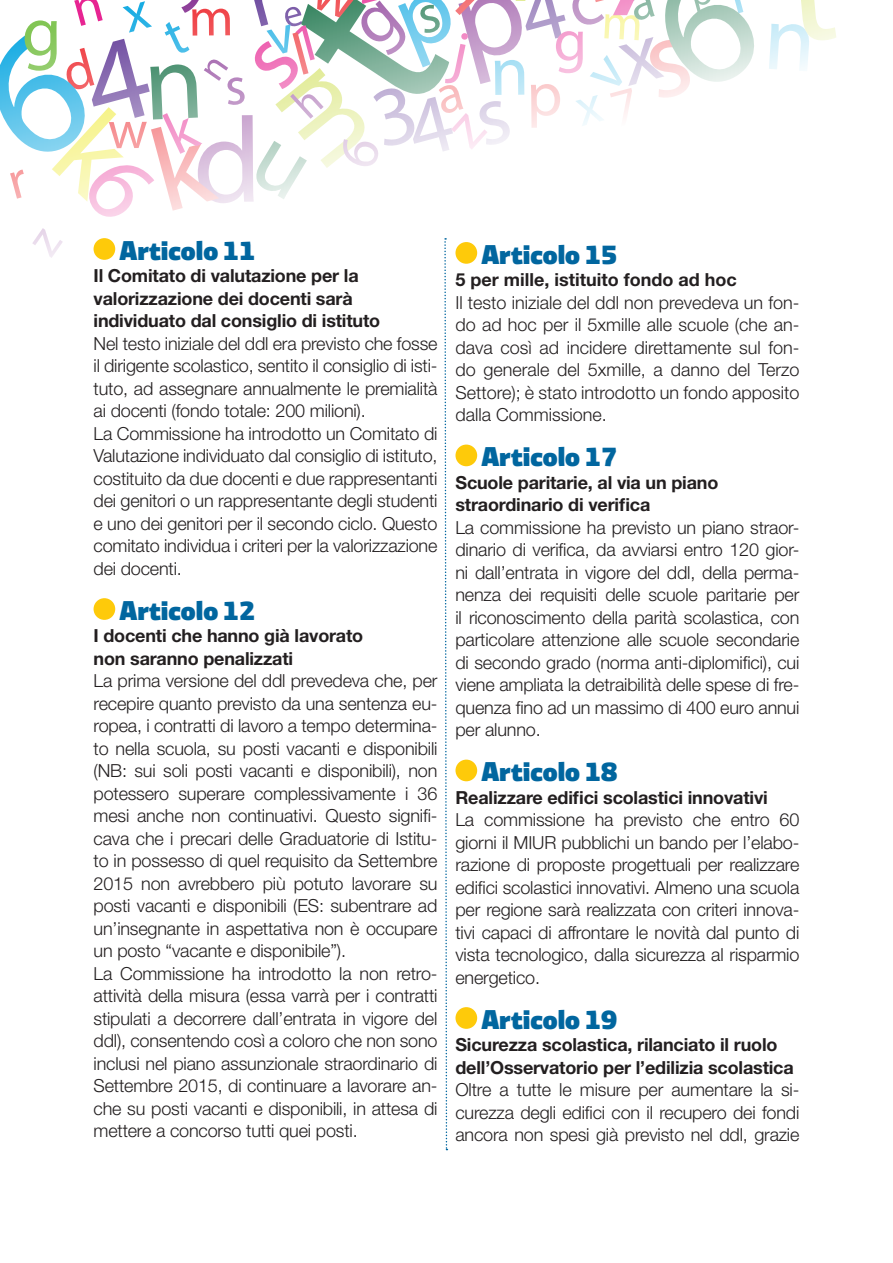
<style>
.page{position:relative;width:893px;height:1263px;background:#fff}
.page>*{position:absolute;margin:0;border:0;box-sizing:border-box;transform-origin:0 0}
.t1{font:900 27px "Divenire";color:#01669f}
.t2{font:300 18px/22.5px "Helvetica Neue LT Std";letter-spacing:-.01em;color:#231f20;text-align:justify}
.t3{font:700 18px/22.5px "Helvetica Neue LT Std";letter-spacing:-.01em;color:#231f20}
</style>
<div class="page">
<div style="left:94px;top:238px;width:21px;height:22px;background:#feca0a;border-radius:50%"></div>
<div style="left:94px;top:598px;width:21px;height:22px;background:#feca0a;border-radius:50%"></div>
<div style="left:455px;top:242px;width:22px;height:22px;background:#feca0a;border-radius:50%"></div>
<div style="left:455px;top:445px;width:22px;height:21px;background:#feca0a;border-radius:50%"></div>
<div style="left:455px;top:760px;width:22px;height:21px;background:#feca0a;border-radius:50%"></div>
<div style="left:455px;top:1007px;width:22px;height:22px;background:#feca0a;border-radius:50%"></div>
<svg style="left:32px;top:228px;width:31px;height:30px"></svg>
<svg style="left:769px;top:0;width:67px;height:69px"></svg>
<svg style="left:0;top:0;width:754px;height:217px"></svg>
<svg style="left:444px;top:238px;width:4px;height:912px"></svg>
<h1 class="t1" style="left:119px;top:231px;width:137px">Articolo 11</h1>
<p class="t3" style="left:94px;top:264px;width:288px">Il Comitato di valutazione per la valorizzazione dei docenti sarà individuato dal consiglio di istituto</p>
<p class="t2" style="left:94px;top:332px;width:345px;text-align:left">Nel testo iniziale del ddl era previsto che fosse il dirigente scolastico, sentito il consiglio di isti&shy;tuto, ad assegnare annualmente le premialità ai docenti (fondo totale: 200 milioni).<br>La Commissione ha introdotto un Comitato di Valutazione individuato dal consiglio di istituto, costituito da due docenti e due rappresentanti dei genitori o un rappresentante degli studenti e uno dei genitori per il secondo ciclo. Questo comitato individua i criteri per la valorizzazione dei docenti.</p>
<h1 class="t1" style="left:119px;top:591px;width:137px">Articolo 12</h1>
<p class="t3" style="left:94px;top:624px;width:271px">I docenti che hanno già lavorato non saranno penalizzati</p>
<p class="t2" style="left:94px;top:669px;width:345px;text-align:left">La prima versione del ddl prevedeva che, per recepire quanto previsto da una sentenza eu&shy;ropea, i contratti di lavoro a tempo determina&shy;to nella scuola, su posti vacanti e disponibili (NB: sui soli posti vacanti e disponibili), non potessero superare complessivamente i 36 mesi anche non continuativi. Questo signifi&shy;cava che i precari delle Graduatorie di Istitu&shy;to in possesso di quel requisito da Settembre 2015 non avrebbero più potuto lavorare su posti vacanti e disponibili (ES: subentrare ad un’insegnante in aspettativa non è occupare un posto “vacante e disponibile”).<br>La Commissione ha introdotto la non retro&shy;attività della misura (essa varrà per i contratti stipulati a decorrere dall’entrata in vigore del ddl), consentendo così a coloro che non sono inclusi nel piano assunzionale straordinario di Settembre 2015, di continuare a lavorare an&shy;che su posti vacanti e disponibili, in attesa di mettere a concorso tutti quei posti.</p>
<h1 class="t1" style="left:481px;top:235px;width:137px">Articolo 15</h1>
<p class="t3" style="left:455px;top:268px;width:283px">5 per mille, istituito fondo ad hoc</p>
<p class="t2" style="left:455px;top:291px;width:345px">Il testo iniziale del ddl non prevedeva un fon&shy;do ad hoc per il 5xmille alle scuole (che an&shy;dava così ad incidere direttamente sul fon&shy;do generale del 5xmille, a danno del Terzo Settore); è stato introdotto un fondo apposito dalla Commissione.</p>
<h1 class="t1" style="left:481px;top:437px;width:137px">Articolo 17</h1>
<p class="t3" style="left:455px;top:471px;width:264px">Scuole paritarie, al via un piano straordinario di verifica</p>
<p class="t2" style="left:455px;top:516px;width:345px">La commissione ha previsto un piano straor&shy;dinario di verifica, da avviarsi entro 120 gior&shy;ni dall’entrata in vigore del ddl, della perma&shy;nenza dei requisiti delle scuole paritarie per il riconoscimento della parità scolastica, con particolare attenzione alle scuole secondarie di secondo grado (norma anti-diplomifici), cui viene ampliata la detraibilità delle spese di fre&shy;quenza fino ad un massimo di 400 euro annui per alunno.</p>
<h1 class="t1" style="left:481px;top:752px;width:137px">Articolo 18</h1>
<p class="t3" style="left:455px;top:786px;width:314px">Realizzare edifici scolastici innovativi</p>
<p class="t2" style="left:455px;top:808px;width:345px">La commissione ha previsto che entro 60 giorni il MIUR pubblichi un bando per l’elabo&shy;razione di proposte progettuali per realizzare edifici scolastici innovativi. Almeno una scuola per regione sarà realizzata con criteri innova&shy;tivi capaci di affrontare le novità dal punto di vista tecnologico, dalla sicurezza al risparmio energetico.</p>
<h1 class="t1" style="left:481px;top:1000px;width:137px">Articolo 19</h1>
<p class="t3" style="left:455px;top:1033px;width:340px">Sicurezza scolastica, rilanciato il ruolo dell’Osservatorio per l’edilizia scolastica</p>
<p class="t2" style="left:455px;top:1078px;width:345px">Oltre a tutte le misure per aumentare la si&shy;curezza degli edifici con il recupero dei fondi ancora non spesi già previsto nel ddl, grazie</p>
</div>
